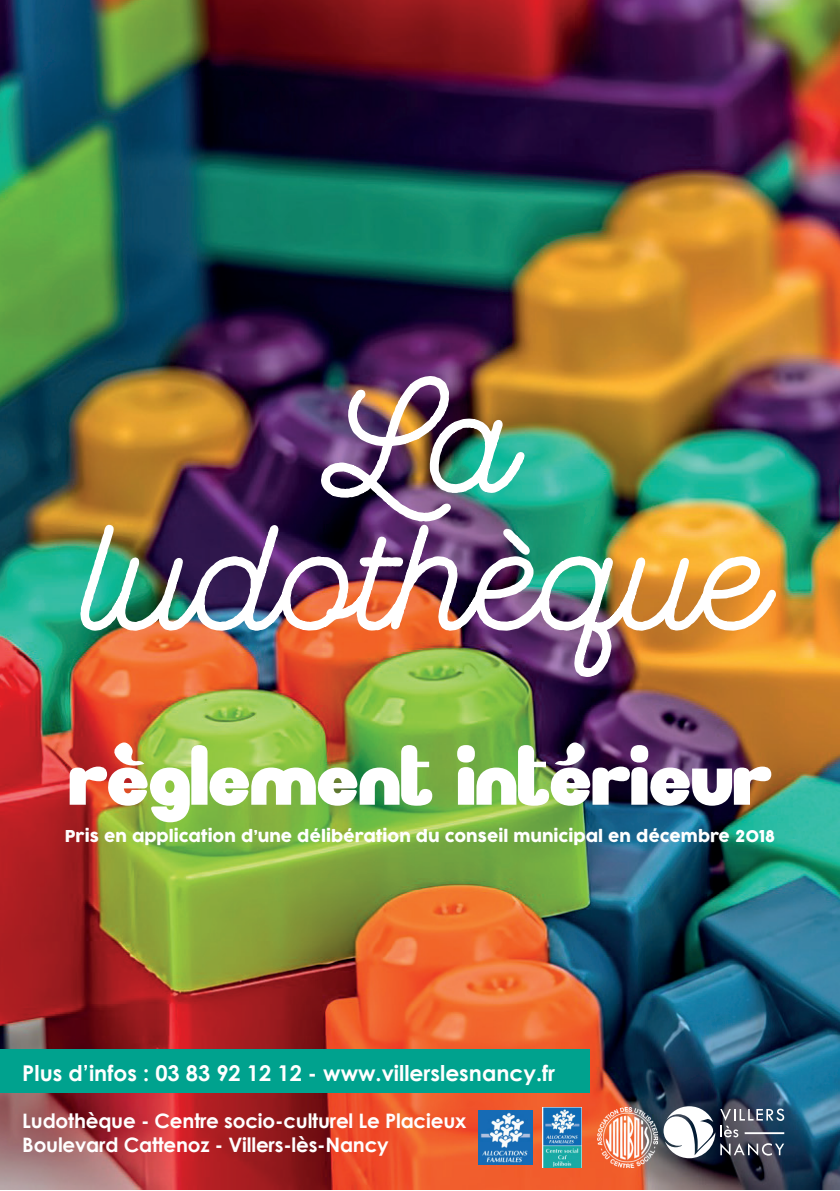
<style>
.page{position:relative;width:840px;height:1191px;background:#fff}
.page>*{position:absolute;margin:0;border:0;box-sizing:border-box;transform-origin:0 0}
.t1{font:76px "Mignone";color:#fff}
.t2{font:700 21.8px "Century Gothic";color:#fff}
.t3{font:700 20px/24px "Century Gothic";letter-spacing:-.01em;color:#fff}
.t4{font:16px "COCOGOOSE";color:#fff}
</style>
<div class="page">
<img style="left:0;top:0;width:839px;height:1189px">
<div style="left:0;top:1049px;width:588px;height:43px;background:#00a28e"></div>
<svg style="left:663px;top:1106px;width:120px;height:52px"></svg>
<img style="left:542px;top:1107px;width:39px;height:60px">
<img style="left:477px;top:1110px;width:55px;height:54px">
<img style="left:597px;top:1107px;width:60px;height:60px">
<img style="left:75px;top:372px;width:704px;height:309px">
<h1 class="t1" style="left:69px;top:739px;width:703px">Règlement intérieur</h1>
<p class="t4" style="left:65px;top:823px;width:711px">Pris en application d’une délibération du conseil municipal en décembre 2018</p>
<p class="t2" style="left:22px;top:1056px;width:534px">Plus d’infos : 03 83 92 12 12 - www.villerslesnancy.fr</p>
<p class="t3" style="left:22px;top:1108px;width:445px">Ludothèque - Centre socio-culturel Le Placieux<br>Boulevard Cattenoz - Villers-lès-Nancy</p>
</div>
